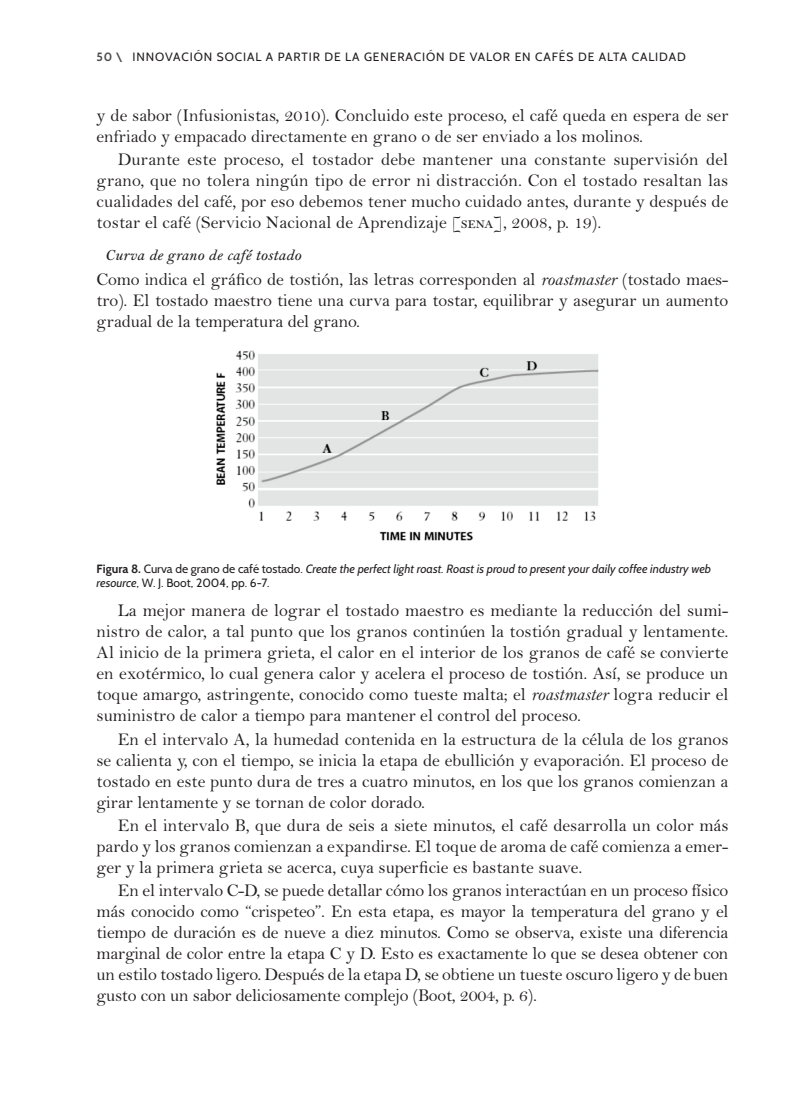
<style>
.page{position:relative;width:808px;height:1105px;background:#fff}
.page>*{position:absolute;margin:0;border:0;box-sizing:border-box;transform-origin:0 0}
.t1{font:18px/21px "Bell MT Std";color:#231f20;text-align:justify}
.t2{font:italic 600 15.75px "Bell MT Std";letter-spacing:.01em;color:#231f20}
.t3{font:italic 12px/14.4px "Cabin";color:#231f20}
.t4{font:12px "Cabin";letter-spacing:.075em;color:#231f20}
.s1{font-weight:700;color:#4b4c4d}
.s2{font-style:italic}
.s3{font-weight:700;font-style:normal}
.s4{font-style:normal}
</style>
<div class="page">
<img style="left:216px;top:350px;width:383px;height:191px">
<p class="t4" style="left:97px;top:49px;width:50px"><span class="s1">50\</span> INNO</p>
<p class="t4" style="left:165px;top:49px;width:60px">VACIÓN SOCI</p>
<p class="t4" style="left:247px;top:49px;width:54px">AL A PARTIR</p>
<p class="t4" style="left:324px;top:49px;width:361px">D E LA G EN ERACI ÓN D E VALOR EN CAFÉS D E ALTA CALIDAD</p>
<p class="t1" style="left:97px;top:105px;width:633px">y de sabor (Infusionistas, 2010). Concluido este proceso, el café queda en espera de ser enfriado y empacado directamente en grano o de ser enviado a los molinos.</p>
<p class="t1" style="left:97px;top:149px;width:633px;text-indent:21px">Durante este proceso, el tostador debe mantener una constante supervisión del grano, que no tolera ningún tipo de error ni distracción. Con el tostado resaltan las cualidades del café, por eso debemos tener mucho cuidado antes, durante y después de tostar el café (Servicio Nacional de Aprendizaje [sena], 2008, p. 19).</p>
<p class="t2" style="left:105px;top:246px;width:197px">Curva de grano de café tostado</p>
<p class="t1" style="left:97px;top:269px;width:633px">Como indica el gráfico de tostión, las letras corresponden al <span class="s2">roastmaster</span> (tostado maes&shy;tro). El tostado maestro tiene una curva para tostar, equilibrar y asegurar un aumento gradual de la temperatura del grano.</p>
<p class="t3" style="left:97px;top:561px;width:616px"><span class="s3">Figura 8.</span> <span class="s4">CURVA DE GRANO DE CAFÉ TOSTADO.</span> Create the perfect light roast. Roast is proud to present your daily coffee industry web resource<span class="s4">, W. J. BOOT, 2004, PP. 6-7.</span></p>
<p class="t1" style="left:97px;top:600px;width:633px;text-indent:21px">La mejor manera de lograr el tostado maestro es mediante la reducción del sumi&shy;nistro de calor, a tal punto que los granos continúen la tostión gradual y lentamente.<br>Al inicio de la primera grieta, el calor en el interior de los granos de café se convierte en exotérmico, lo cual genera calor y acelera el proceso de tostión. Así, se produce un toque amargo, astringente, conocido como tueste malta; el <span class="s2">roastmaster</span> logra reducir el suministro de calor a tiempo para mantener el control del proceso.</p>
<p class="t1" style="left:97px;top:728px;width:633px;text-indent:21px">En el intervalo A, la humedad contenida en la estructura de la célula de los granos se calienta y, con el tiempo, se inicia la etapa de ebullición y evaporación. El proceso de tostado en este punto dura de tres a cuatro minutos, en los que los granos comienzan a girar lentamente y se tornan de color dorado.</p>
<p class="t1" style="left:97px;top:815px;width:633px;text-indent:21px">En el intervalo B, que dura de seis a siete minutos, el café desarrolla un color más pardo y los granos comienzan a expandirse. El toque de aroma de café comienza a emer&shy;ger y la primera grieta se acerca, cuya superficie es bastante suave.</p>
<p class="t1" style="left:97px;top:880px;width:633px;text-indent:21px">En el intervalo C-D, se puede detallar cómo los granos interactúan en un proceso físico más conocido como “crispeteo”. En esta etapa, es mayor la temperatura del grano y el tiempo de duración es de nueve a diez minutos. Como se observa, existe una diferencia marginal de color entre la etapa C y D. Esto es exactamente lo que se desea obtener con un estilo tostado ligero. Después de la etapa D, se obtiene un tueste oscuro ligero y de buen gusto con un sabor deliciosamente complejo (Boot, 2004, p. 6).</p>
</div>
